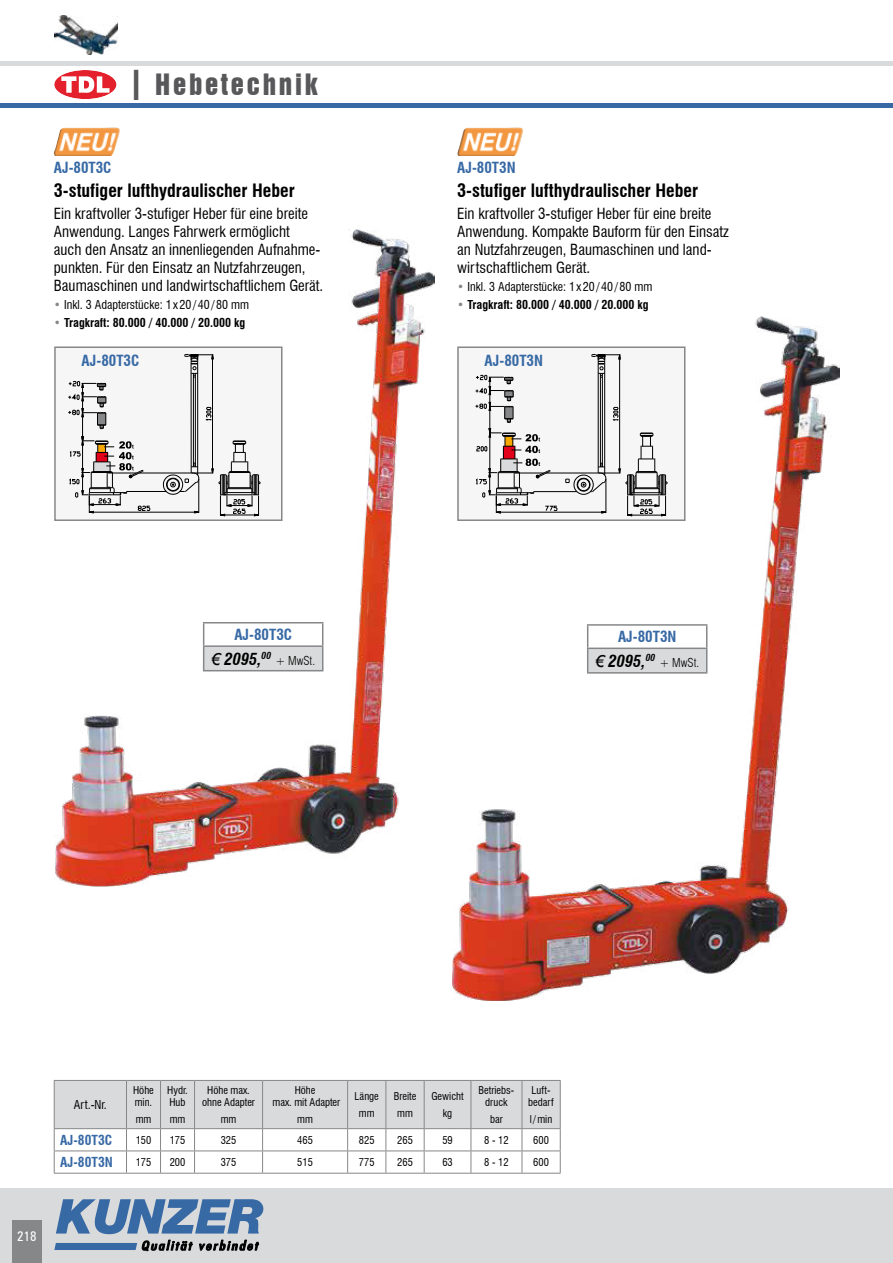
<style>
.page{position:relative;width:893px;height:1263px;background:#fff}
.page>*{position:absolute;margin:0;border:0;box-sizing:border-box;transform-origin:0 0}
.t1{font:27px "Swiss 921 BT Regular A";letter-spacing:.1em;color:#58585a}
.t2{font:700 condensed 18px "Swiss 721 BT";color:#000}
.t3{font:italic 700 condensed 16.5px "Swiss 721 BT";color:#000}
.t4{font:condensed 15px/18px "Swiss 721 BT";color:#000}
.t5{font:700 condensed 15px "Swiss 721 BT";color:#3769a5}
.t6{font:700 condensed 13.5px "Swiss 721 BT";color:#3769a5}
.t7{font:condensed 13.5px "Zurich BT";color:#fff}
.t8{font:condensed 12px "Swiss 721 BT";color:#000}
.t9{font:700 condensed 12px "Swiss 721 BT";color:#000}
.t10{font:300 condensed 12px "Swiss 721 BT";color:#000}
.t11{font:condensed 10.5px/12px "Swiss 721 BT";color:#000;text-align:center}
.s1{font-family:"Avant Garde IT Cby BT";font-weight:500;font-size:42px}
.s2{font-stretch:normal;color:#868789}
.s3{font-weight:400;font-stretch:normal;color:#868789}
.s4{font-family:"Arial";font-weight:400;font-stretch:normal}
</style>
<div class="page">
<hr style="left:0;top:62px;width:893px;height:4px;background:#d9dadb">
<hr style="left:0;top:103px;width:893px;height:4px;background:#3769a5">
<div style="left:0;top:1188px;width:893px;height:75px;background:#d9dadb"></div>
<svg style="left:56px;top:1199px;width:208px;height:35px"></svg>
<svg style="left:54px;top:1240px;width:205px;height:11px"></svg>
<div style="left:12px;top:1220px;width:30px;height:43px;background:#868789"></div>
<img style="left:54px;top:16px;width:63px;height:38px">
<svg style="left:54px;top:70px;width:63px;height:29px"></svg>
<img style="left:457px;top:128px;width:66px;height:28px">
<img style="left:453px;top:317px;width:387px;height:683px">
<div style="left:458px;top:347px;width:227px;height:173px;background:#f6f6f6"></div>
<hr style="left:500px;top:512px;width:102px;height:1px;background:#000">
<hr style="left:534px;top:491px;width:43px;height:1px;background:#000">
<hr style="left:602px;top:373px;width:1px;height:94px;background:#000">
<hr style="left:600px;top:373px;width:1px;height:94px;background:#000">
<hr style="left:604px;top:364px;width:1px;height:111px;background:#000">
<hr style="left:598px;top:364px;width:1px;height:109px;background:#000">
<hr style="left:619px;top:359px;width:1px;height:110px;background:#000">
<svg style="left:612px;top:407px;width:7px;height:14px"></svg>
<svg style="left:591px;top:354px;width:30px;height:24px"></svg>
<svg style="left:565px;top:432px;width:103px;height:84px"></svg>
<hr style="left:546px;top:473px;width:54px;height:1px;background:#000">
<svg style="left:475px;top:374px;width:82px;height:139px"></svg>
<div style="left:457px;top:346px;width:228px;height:175px;border:1px solid #868789"></div>
<div style="left:588px;top:625px;width:119px;height:23px;background:#fff"></div>
<div style="left:588px;top:648px;width:119px;height:25px;background:#d9dadb"></div>
<hr style="left:587px;top:624px;width:120px;height:2px;background:#868789">
<hr style="left:587px;top:647px;width:120px;height:2px;background:#868789">
<svg style="left:587px;top:626px;width:1px;height:46px"></svg>
<svg style="left:706px;top:626px;width:1px;height:46px"></svg>
<hr style="left:587px;top:672px;width:120px;height:2px;background:#868789">
<img style="left:54px;top:229px;width:381px;height:658px">
<div style="left:204px;top:623px;width:119px;height:23px;background:#fff"></div>
<div style="left:204px;top:646px;width:119px;height:25px;background:#d9dadb"></div>
<hr style="left:203px;top:622px;width:120px;height:1px;background:#868789">
<hr style="left:203px;top:645px;width:120px;height:2px;background:#868789">
<svg style="left:203px;top:623px;width:1px;height:47px"></svg>
<svg style="left:322px;top:623px;width:1px;height:47px"></svg>
<hr style="left:203px;top:670px;width:120px;height:1px;background:#868789">
<div style="left:55px;top:347px;width:227px;height:173px;background:#f6f6f6"></div>
<hr style="left:93px;top:512px;width:102px;height:1px;background:#000">
<hr style="left:127px;top:491px;width:39px;height:1px;background:#000">
<hr style="left:195px;top:373px;width:1px;height:94px;background:#000">
<hr style="left:193px;top:373px;width:1px;height:94px;background:#000">
<hr style="left:197px;top:364px;width:1px;height:111px;background:#000">
<hr style="left:191px;top:364px;width:1px;height:109px;background:#000">
<hr style="left:212px;top:359px;width:1px;height:110px;background:#000">
<svg style="left:205px;top:407px;width:7px;height:14px"></svg>
<svg style="left:184px;top:354px;width:30px;height:24px"></svg>
<hr style="left:139px;top:473px;width:54px;height:1px;background:#000">
<svg style="left:163px;top:440px;width:98px;height:76px"></svg>
<svg style="left:68px;top:380px;width:82px;height:133px"></svg>
<div style="left:54px;top:346px;width:228px;height:175px;border:1px solid #868789"></div>
<img style="left:54px;top:128px;width:66px;height:28px">
<svg style="left:54px;top:1080px;width:507px;height:93px"></svg>
<hr style="left:54px;top:1173px;width:73px;height:1px;background:#868789">
<hr style="left:127px;top:1173px;width:34px;height:1px;background:#868789">
<hr style="left:161px;top:1173px;width:34px;height:1px;background:#868789">
<hr style="left:195px;top:1173px;width:68px;height:1px;background:#868789">
<hr style="left:263px;top:1173px;width:85px;height:1px;background:#868789">
<hr style="left:348px;top:1173px;width:38px;height:1px;background:#868789">
<hr style="left:386px;top:1173px;width:38px;height:1px;background:#868789">
<hr style="left:424px;top:1173px;width:47px;height:1px;background:#868789">
<hr style="left:471px;top:1173px;width:51px;height:1px;background:#868789">
<hr style="left:522px;top:1173px;width:39px;height:1px;background:#868789">
<h1 class="t1" style="left:131px;top:73px;width:188px"><span class="s1">I</span> Hebetechnik</h1>
<p class="t5" style="left:54px;top:161px;width:59px">AJ-80T3C</p>
<p class="t2" style="left:54px;top:183px;width:242px">3-stufiger lufthydraulischer Heber</p>
<p class="t4" style="left:54px;top:206px;width:271px">Ein kraftvoller 3-stufiger Heber für eine breite Anwendung. Langes Fahrwerk ermöglicht<br>auch den Ansatz an innenliegenden Aufnahme&shy;punkten. Für den Einsatz an Nutzfahrzeugen, Baumaschinen und landwirtschaftlichem Gerät.</p>
<p class="t8" style="left:54px;top:299px;width:197px"><span class="s2">•</span> Inkl. 3 Adapterstücke: 1 x 20 / 40 / 80 mm</p>
<p class="t9" style="left:54px;top:317px;width:193px"><span class="s3">•</span> Tragkraft: 80.000 / 40.000 / 20.000 kg</p>
<p class="t5" style="left:457px;top:161px;width:60px">AJ-80T3N</p>
<p class="t2" style="left:457px;top:183px;width:242px">3-stufiger lufthydraulischer Heber</p>
<p class="t4" style="left:457px;top:206px;width:273px">Ein kraftvoller 3-stufiger Heber für eine breite Anwendung. Kompakte Bauform für den Einsatz an Nutzfahrzeugen, Baumaschinen und land&shy;wirtschaftlichem Gerät.</p>
<p class="t8" style="left:457px;top:281px;width:197px"><span class="s2">•</span> Inkl. 3 Adapterstücke: 1 x 20 / 40 / 80 mm</p>
<p class="t9" style="left:457px;top:299px;width:193px"><span class="s3">•</span> Tragkraft: 80.000 / 40.000 / 20.000 kg</p>
<p class="t5" style="left:82px;top:355px;width:59px">AJ-80T3C</p>
<p class="t5" style="left:485px;top:355px;width:60px">AJ-80T3N</p>
<p class="t5" style="left:234px;top:628px;width:59px">AJ-80T3C</p>
<p class="t3" style="left:211px;top:652px;width:62px"><span class="s4">€</span> 2095,<sup>00</sup></p>
<p class="t10" style="left:275px;top:656px;width:41px">+ MwSt.</p>
<p class="t5" style="left:618px;top:631px;width:60px">AJ-80T3N</p>
<p class="t3" style="left:595px;top:654px;width:62px"><span class="s4">€</span> 2095,<sup>00</sup></p>
<p class="t10" style="left:659px;top:658px;width:41px">+ MwSt.</p>
<p class="t8" style="left:74px;top:1100px;width:35px">Art.-Nr.</p>
<p class="t11" style="left:133px;top:1085px;width:22px;text-align:left">Höhe min.</p>
<p class="t11" style="left:136px;top:1114px;width:17px">mm</p>
<p class="t11" style="left:167px;top:1085px;width:22px;text-align:left">Hydr.<br>Hub</p>
<p class="t11" style="left:170px;top:1114px;width:17px">mm</p>
<p class="t11" style="left:202px;top:1085px;width:54px">Höhe max. ohne Adapter</p>
<p class="t11" style="left:221px;top:1114px;width:17px">mm</p>
<p class="t11" style="left:272px;top:1085px;width:69px">Höhe<br>max. mit Adapter</p>
<p class="t11" style="left:297px;top:1114px;width:17px">mm</p>
<p class="t11" style="left:355px;top:1089px;width:26px;line-height:16.2px">Länge mm</p>
<p class="t11" style="left:394px;top:1089px;width:24px;line-height:16.2px">Breite mm</p>
<p class="t11" style="left:431px;top:1089px;width:34px;line-height:16.2px">Gewicht kg</p>
<p class="t11" style="left:479px;top:1085px;width:37px">Betriebs&shy;druck</p>
<p class="t11" style="left:490px;top:1114px;width:14px">bar</p>
<p class="t11" style="left:528px;top:1085px;width:27px">Luft&shy;bedarf</p>
<p class="t11" style="left:530px;top:1114px;width:24px">l / min</p>
<p class="t6" style="left:60px;top:1134px;width:53px">AJ-80T3C</p>
<p class="t11" style="left:136px;top:1135px;width:17px">150</p>
<p class="t11" style="left:170px;top:1135px;width:17px">175</p>
<p class="t11" style="left:221px;top:1135px;width:17px">325</p>
<p class="t11" style="left:297px;top:1135px;width:17px">465</p>
<p class="t11" style="left:359px;top:1135px;width:17px">825</p>
<p class="t11" style="left:397px;top:1135px;width:17px">265</p>
<p class="t11" style="left:442px;top:1135px;width:12px">59</p>
<p class="t11" style="left:484px;top:1135px;width:26px">8 - 12</p>
<p class="t11" style="left:533px;top:1135px;width:17px">600</p>
<p class="t6" style="left:60px;top:1157px;width:54px">AJ-80T3N</p>
<p class="t11" style="left:136px;top:1157px;width:17px">175</p>
<p class="t11" style="left:170px;top:1157px;width:17px">200</p>
<p class="t11" style="left:221px;top:1157px;width:17px">375</p>
<p class="t11" style="left:297px;top:1157px;width:17px">515</p>
<p class="t11" style="left:359px;top:1157px;width:17px">775</p>
<p class="t11" style="left:397px;top:1157px;width:17px">265</p>
<p class="t11" style="left:442px;top:1157px;width:12px">63</p>
<p class="t11" style="left:484px;top:1157px;width:26px">8 - 12</p>
<p class="t11" style="left:533px;top:1157px;width:17px">600</p>
<p class="t7" style="left:17px;top:1229px;width:21px">218</p>
</div>
